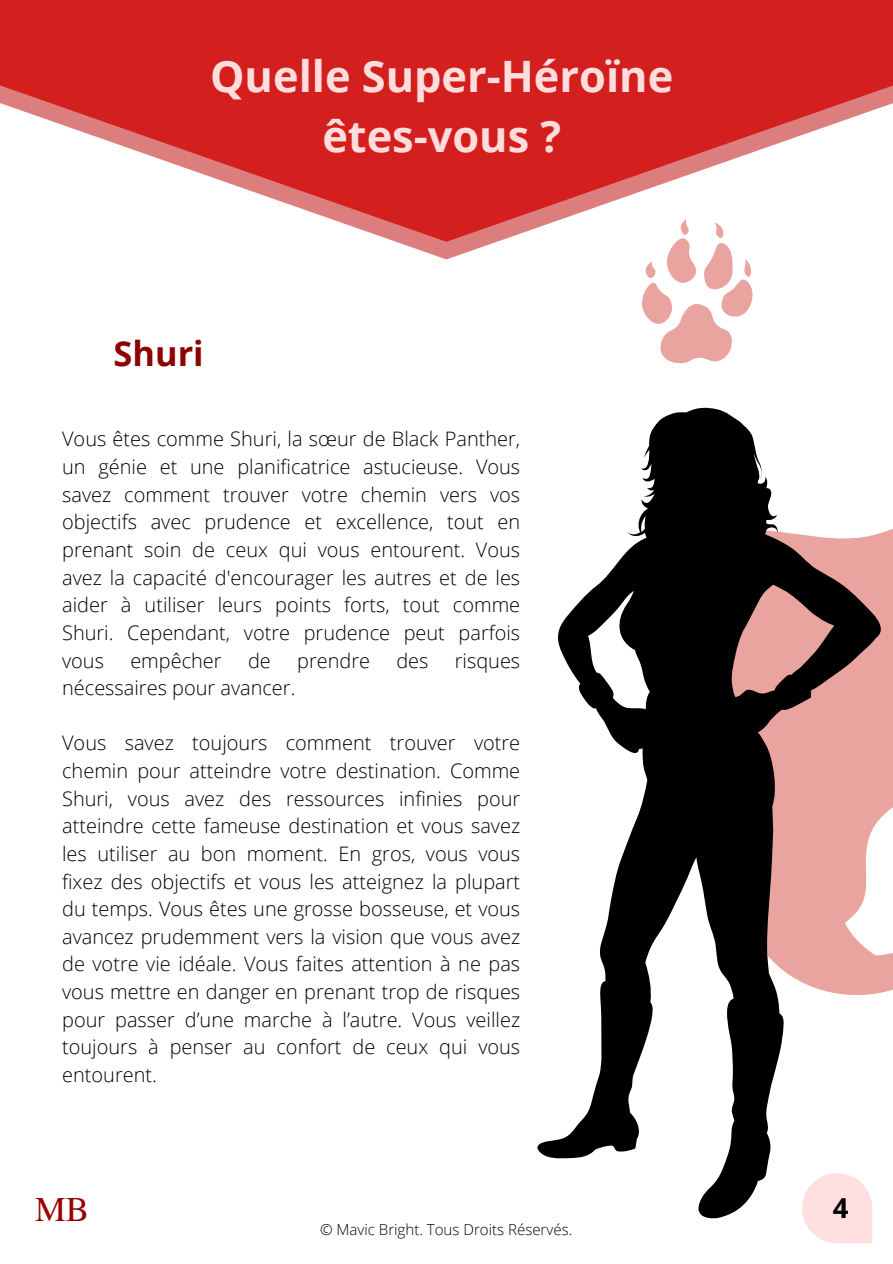
<style>
.page{position:relative;width:893px;height:1264px;background:#fff}
.page>*{position:absolute;margin:0;border:0;box-sizing:border-box;transform-origin:0 0}
.t1{font:700 43.35px "Open Sans";color:#fdd}
.t2{font:34.65px "Te X Gyre Termes";color:#900}
.t3{font:700 34.35px "Open Sans";color:#8b0303}
.t4{font:700 27.6px "Open Sans";color:#000}
.t5{font:300 19.95px/27.6px "Open Sans";color:#000;text-align:justify}
.t6{font:300 15px "Open Sans";color:#000}
</style>
<div class="page">
<svg style="left:804px;top:1219px;width:68px;height:24px;background:#ffe2e2"></svg>
<svg style="left:0;top:0;width:892px;height:242px;fill:#d41f1f"></svg>
<svg style="left:885px;top:529px;width:7px;height:463px;fill:#eaa49f"></svg>
<svg style="left:537px;top:407px;width:348px;height:812px"></svg>
<svg style="left:639px;top:219px;width:114px;height:145px"></svg>
<p class="t1" style="left:210px;top:46px;width:464px">Quelle Super-Héroïne</p>
<p class="t1" style="left:341px;top:50px;width:210px">du succès</p>
<p class="t1" style="left:322px;top:106px;width:240px">êtes-vous ?</p>
<p class="t3" style="left:114px;top:329px;width:92px">Shuri</p>
<p class="t5" style="left:62px;top:425px;width:459px">Vous êtes comme Shuri, la sœur de Black Panther, un génie et une planificatrice astucieuse. Vous savez comment trouver votre chemin vers vos objectifs avec prudence et excellence, tout en prenant soin de ceux qui vous entourent. Vous avez la capacité d'encourager les autres et de les aider à utiliser leurs points forts, tout comme Shuri. Cependant, votre prudence peut parfois vous</p>
<p class="t5" style="left:130px;top:646px;width:93px">empêcher</p>
<p class="t5" style="left:248px;top:646px;width:24px">de</p>
<p class="t5" style="left:297px;top:646px;width:74px">prendre</p>
<p class="t5" style="left:396px;top:646px;width:34px">des</p>
<p class="t5" style="left:455px;top:646px;width:67px">risques</p>
<p class="t5" style="left:62px;top:673px;width:235px">nécessaires pour avancer.</p>
<p class="t5" style="left:62px;top:728px;width:459px">Vous savez toujours comment trouver votre chemin pour atteindre votre destination. Comme Shuri, vous avez des ressources infinies pour atteindre cette fameuse destination et vous savez les utiliser au bon moment. En gros, vous vous fixez des objectifs et vous les atteignez la plupart du temps. Vous êtes une grosse bosseuse, et vous avancez prudemment vers la vision que vous avez de votre vie idéale. Vous faites attention à ne pas vous mettre en danger en prenant trop de risques pour passer d’une marche à l’autre. Vous veillez toujours à penser au confort de ceux qui vous entourent.</p>
<p class="t2" style="left:35px;top:1184px;width:56px">MB</p>
<p class="t6" style="left:320px;top:1218px;width:254px">© Mavic Bright. Tous Droits Réservés.</p>
<p class="t4" style="left:832px;top:1188px;width:17px">4</p>
</div>
